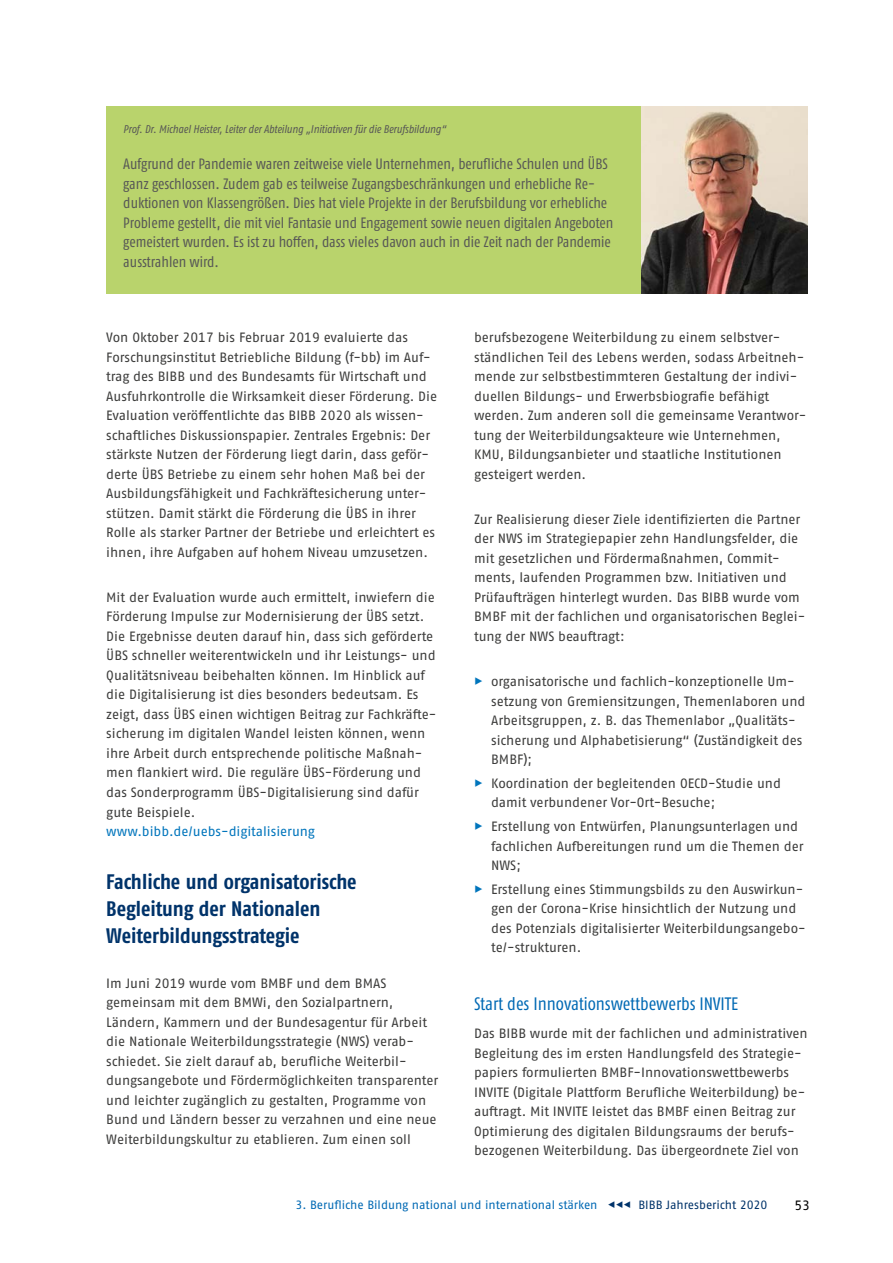
<style>
.page{position:relative;width:893px;height:1263px;background:#fff}
.page>*{position:absolute;margin:0;border:0;box-sizing:border-box;transform-origin:0 0}
.id425{font:700 condensed 21px/27px "Fago Pro";letter-spacing:-.005em;color:#00336a}
.id426{font:condensed 18px "Fago Pro";color:#0069b4}
.id470{font:condensed 15px/19.5px "Fago Pro";color:#575756}
.id427{font:13.5px/19.5px "Fago Pro";letter-spacing:-.005em;color:#3c3c3b}
.id427-2{font:13.5px "Fago Pro";color:#0075bc}
.t1{font:13.5px "Fago Pro";color:#000}
.t2{font:12px "Fago Pro";letter-spacing:-.005em;color:#0069b4}
.id469{font:italic condensed 11.25px "Fago Pro";color:#575756}
.s1{color:#0075bc}
.s2{color:#00336a}
</style>
<div class="page">
<img style="left:641px;top:107px;width:167px;height:187px">
<div style="left:106px;top:107px;width:535px;height:187px;background:#b9d36c"></div>
<p class="id469" style="left:123px;top:122px;width:324px">Prof. Dr. Michael Heister, Leiter der Abteilung „Initiativen für die Berufsbildung“</p>
<p class="id470" style="left:123px;top:154px;width:492px">Aufgrund der Pandemie waren zeitweise viele Unternehmen, berufliche Schulen und ÜBS ganz geschlossen. Zudem gab es teilweise Zugangsbeschränkungen und erhebliche Re&shy;duktionen von Klassengrößen. Dies hat viele Projekte in der Berufsbildung vor erhebliche Probleme gestellt, die mit viel Fantasie und Engagement sowie neuen digitalen Angeboten gemeistert wurden. Es ist zu hoffen, dass vieles davon auch in die Zeit nach der Pandemie ausstrahlen wird.</p>
<p class="id427" style="left:106px;top:328px;width:332px">Von Oktober 2017 bis Februar 2019 evaluierte das Forschungsinstitut Betriebliche Bildung (f-bb) im Auf&shy;trag des BIBB und des Bundesamts für Wirtschaft und Ausfuhrkontrolle die Wirksamkeit dieser Förderung. Die Evaluation veröffentlichte das BIBB 2020 als wissen&shy;schaftliches Diskussionspapier. Zentrales Ergebnis: Der stärkste Nutzen der Förderung liegt darin, dass geför&shy;derte ÜBS Betriebe zu einem sehr hohen Maß bei der Ausbildungsfähigkeit und Fachkräftesicherung unter&shy;stützen. Damit stärkt die Förderung die ÜBS in ihrer Rolle als starker Partner der Betriebe und erleichtert es ihnen, ihre Aufgaben auf hohem Niveau umzusetzen.</p>
<p class="id427" style="left:106px;top:587px;width:332px">Mit der Evaluation wurde auch ermittelt, inwiefern die Förderung Impulse zur Modernisierung der ÜBS setzt.<br>Die Ergebnisse deuten darauf hin, dass sich geförderte ÜBS schneller weiterentwickeln und ihr Leistungs- und Qualitätsniveau beibehalten können. Im Hinblick auf die Digitalisierung ist dies besonders bedeutsam. Es zeigt, dass ÜBS einen wichtigen Beitrag zur Fachkräfte&shy;sicherung im digitalen Wandel leisten können, wenn ihre Arbeit durch entsprechende politische Maßnah&shy;men flankiert wird. Die reguläre ÜBS-Förderung und das Sonderprogramm ÜBS-Digitalisierung sind dafür gute Beispiele.</p>
<p class="id427-2" style="left:106px;top:823px;width:210px">www. bibb.de/uebs-digitalisierung</p>
<h2 class="id425" style="left:106px;top:868px;width:252px">Fachliche und organisatorische<br>Begleitung der Nationalen<br>Weiterbildungsstrategie</h2>
<p class="id427" style="left:106px;top:973px;width:334px">Im Juni 2019 wurde vom BMBF und dem BMAS gemeinsam mit dem BMWi, den Sozialpartnern, Ländern, Kammern und der Bundesagentur für Arbeit die Nationale Weiterbildungsstrategie (NWS) verab&shy;schiedet. Sie zielt darauf ab, berufliche Weiterbil&shy;dungsangebote und Fördermöglichkeiten transparenter und leichter zugänglich zu gestalten, Programme von Bund und Ländern besser zu verzahnen und eine neue Weiterbildungskultur zu etablieren. Zum einen soll</p>
<p class="id427" style="left:474px;top:328px;width:334px">berufsbezogene Weiterbildung zu einem selbstver&shy;ständlichen Teil des Lebens werden, sodass Arbeitneh&shy;mende zur selbstbestimmteren Gestaltung der indivi&shy;duellen Bildungs- und Erwerbsbiografie befähigt werden. Zum anderen soll die gemeinsame Verantwor&shy;tung der Weiterbildungsakteure wie Unternehmen, KMU, Bildungsanbieter und staatliche Institutionen gesteigert werden.</p>
<p class="id427" style="left:474px;top:509px;width:333px">Zur Realisierung dieser Ziele identifizierten die Partner der NWS im Strategiepapier zehn Handlungsfelder, die mit gesetzlichen und Fördermaßnahmen, Commit&shy;ments, laufenden Programmen bzw. Initiativen und Prüfaufträgen hinterlegt wurden. Das BIBB wurde vom BMBF mit der fachlichen und organisatorischen Beglei&shy;tung der NWS beauftragt:</p>
<p class="id427" style="left:491px;top:671px;width:316px;text-indent:-17px"><span class="s1">▶</span> organisatorische und fachlich-konzeptionelle Um&shy;setzung von Gremiensitzungen, Themenlaboren und Arbeitsgruppen, z. B. das Themenlabor „Qualitäts&shy;sicherung und Alphabetisierung“ (Zuständigkeit des BMBF);</p>
<p class="id427" style="left:491px;top:773px;width:291px;text-indent:-17px"><span class="s1">▶</span> Koordination der begleitenden OECD-Studie und damit verbundener Vor-Ort-Besuche;</p>
<p class="id427" style="left:491px;top:816px;width:314px;text-indent:-17px"><span class="s1">▶</span> Erstellung von Entwürfen, Planungsunterlagen und fachlichen Aufbereitungen rund um die Themen der<br>NWS;</p>
<p class="id427" style="left:491px;top:879px;width:316px;text-indent:-17px"><span class="s1">▶</span> Erstellung eines Stimmungsbilds zu den Auswirkun&shy;gen der Corona-Krise hinsichtlich der Nutzung und des Potenzials digitalisierter Weiterbildungsangebo&shy;te/-strukturen.</p>
<h3 class="id426" style="left:474px;top:993px;width:265px">Start des Innovationswettbewerbs INVITE</h3>
<p class="id427" style="left:474px;top:1024px;width:335px">Das BIBB wurde mit der fachlichen und administrativen Begleitung des im ersten Handlungsfeld des Strategie&shy;papiers formulierten BMBF-Innovationswettbewerbs INVITE (Digitale Plattform Berufliche Weiterbildung) be&shy;auftragt. Mit INVITE leistet das BMBF einen Beitrag zur Optimierung des digitalen Bildungsraums der berufs&shy;bezogenen Weiterbildung. Das übergeordnete Ziel von</p>
<p class="t2" style="left:296px;top:1198px;width:473px">3. Berufliche Bildung national und international stärken <span class="s2">◀◀◀ BIBB Jahresbericht 2020</span></p>
<p class="t1" style="left:794px;top:1197px;width:17px">53</p>
</div>
